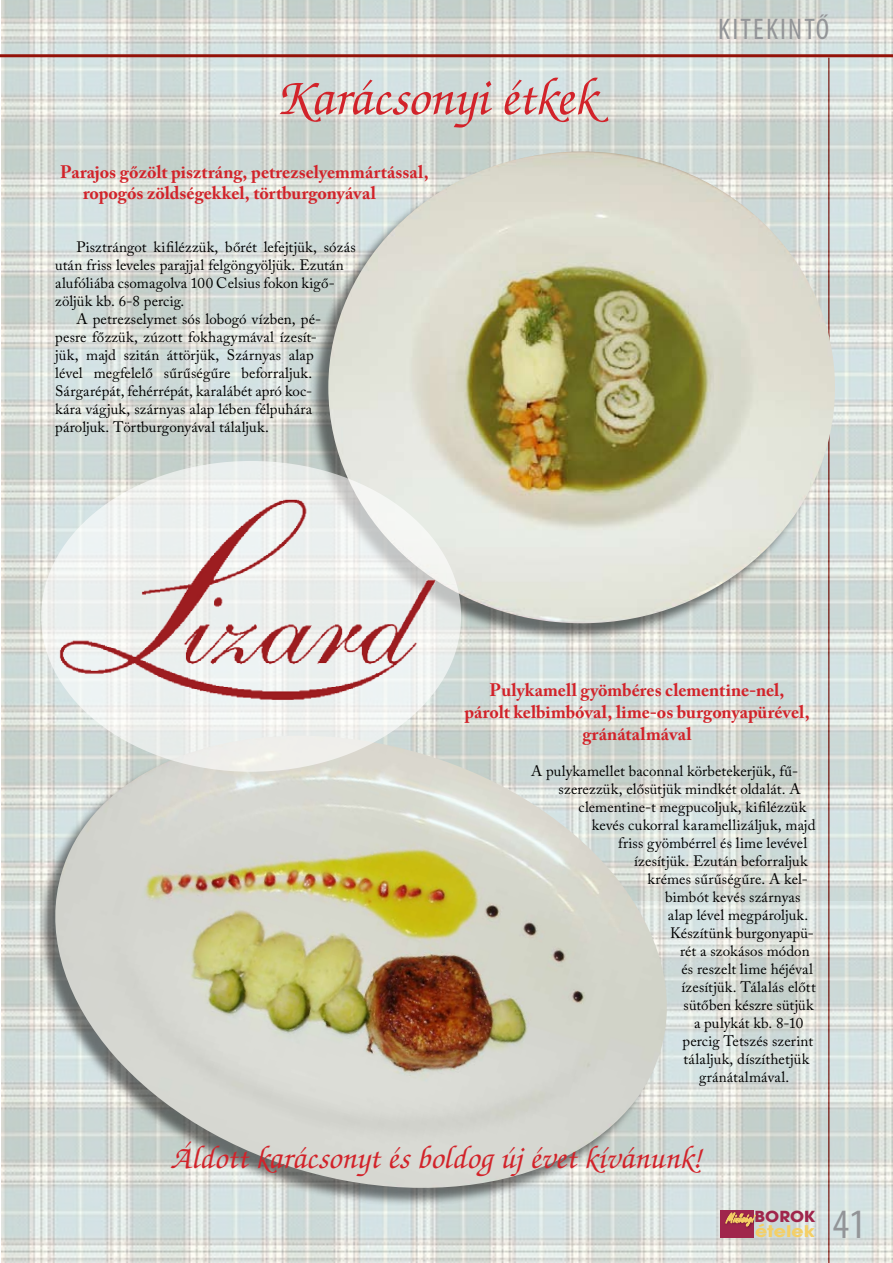
<style>
.page{position:relative;width:893px;height:1263px;background:#fff}
.page>*{position:absolute;margin:0;border:0;box-sizing:border-box;transform-origin:0 0}
.t1{font:54px "Zapf Chancery Medium Italic AH";letter-spacing:-.01em;color:#d2232a}
.t2{font:condensed 42px "Myriad Pro";color:#939598}
.t3{font:33px "Zapf Chancery Medium Italic AH";color:#d2232a}
.t4{font:condensed 30px "Myriad Pro";letter-spacing:.07em;color:#939598}
.t5{font:700 18px/21.6px "Adobe Caslon Pro";color:#d2232a}
.t6{font:700 15.9px "Avant Garde PFL";letter-spacing:.005em;color:#f4cf65;scale:1.19 1}
.t7{font:700 15.15px "Avant Garde PFL";color:#a0264c;scale:1.09 1}
.t8{font:15px "Adobe Caslon Pro";letter-spacing:.01em;color:#000}
</style>
<div class="page">
<img style="left:1px;top:0;width:892px;height:901px">
<svg style="left:1px;top:901px;width:892px;height:362px"></svg>
<div style="left:310px;top:154px;width:529px;height:494px;background:#000;opacity:.5"></div>
<img style="left:328px;top:151px;width:507px;height:472px">
<div style="left:37px;top:738px;width:745px;height:525px;background:#000;opacity:.5"></div>
<img style="left:27px;top:736px;width:668px;height:483px">
<svg style="left:41px;top:461px;width:420px;height:311px;fill:#efefec"></svg>
<img style="left:50px;top:491px;width:397px;height:222px">
<hr style="left:0;top:54px;width:893px;height:3px;background:#931209">
<div style="left:720px;top:1210px;width:33px;height:28px;background:#a0264c"></div>
<div style="left:724px;top:1211px;width:54px;height:28px;background:#000;opacity:.5"></div>
<div style="left:738px;top:1212px;width:34px;height:28px;background:#000;opacity:.5"></div>
<svg style="left:725px;top:1212px;width:31px;height:14px"></svg>
<h1 class="t1" style="left:275px;top:70px;width:324px">Karácsonyi étkek</h1>
<p class="t5" style="left:83px;top:161px;width:347px;text-indent:-23px">Parajos gőzölt pisztráng, petrezselyemmártással, ropogós zöldségekkel, törtburgonyával</p>
<p class="t8" style="left:77px;top:238px;width:281px">Pisztrángot kifilézzük, bőrét lefejtjük, sózás</p>
<p class="t8" style="left:55px;top:256px;width:290px">után friss leveles parajjal felgöngyöljük. Ezután</p>
<p class="t8" style="left:55px;top:274px;width:281px">alufóliába csomagolva 100 Celsius fokon kigő-</p>
<p class="t8" style="left:55px;top:292px;width:131px">zöljük kb. 6-8 percig.</p>
<p class="t8" style="left:77px;top:310px;width:246px">A petrezselymet sós lobogó vízben, pé-</p>
<p class="t8" style="left:55px;top:328px;width:263px">pesre főzzük, zúzott fokhagymával ízesít-</p>
<p class="t8" style="left:55px;top:346px;width:260px">jük, majd szitán áttörjük, Szárnyas alap</p>
<p class="t8" style="left:55px;top:364px;width:258px">lével megfelelő sűrűségűre beforraljuk.</p>
<p class="t8" style="left:55px;top:382px;width:258px">Sárgarépát, fehérrépát, karalábét apró koc-</p>
<p class="t8" style="left:55px;top:400px;width:258px">kára vágjuk, szárnyas alap lében félpuhára</p>
<p class="t8" style="left:55px;top:418px;width:215px">pároljuk. Törtburgonyával tálaljuk.</p>
<h3 class="t4" style="left:718px;top:11px;width:112px">KITEKINTŐ</h3>
<p class="t5" style="left:464px;top:679px;width:347px;text-align:center">Pulykamell gyömbéres clementine-nel,<br>párolt kelbimbóval, lime-os burgonyapürével, gránátalmával</p>
<p class="t8" style="left:531px;top:762px;width:268px">A pulykamellet baconnal körbetekerjük, fű-</p>
<p class="t8" style="left:559px;top:780px;width:243px">szerezzük, elősütjük mindkét oldalát. A</p>
<p class="t8" style="left:579px;top:798px;width:229px">clementine-t megpucoljuk, kifilézzük</p>
<p class="t8" style="left:592px;top:816px;width:225px">kevés cukorral karamellizáljuk, majd</p>
<p class="t8" style="left:618px;top:834px;width:191px">friss gyömbérrel és lime levével</p>
<p class="t8" style="left:634px;top:852px;width:175px">ízesítjük. Ezután beforraljuk</p>
<p class="t8" style="left:647px;top:870px;width:162px">krémes sűrűségűre. A kel-</p>
<p class="t8" style="left:665px;top:888px;width:137px">bimbót kevés szárnyas</p>
<p class="t8" style="left:668px;top:906px;width:142px">alap lével megpároljuk.</p>
<p class="t8" style="left:670px;top:924px;width:145px">Készítünk burgonyapü-</p>
<p class="t8" style="left:680px;top:942px;width:131px">rét a szokásos módon</p>
<p class="t8" style="left:681px;top:960px;width:133px">és reszelt lime héjéval</p>
<p class="t8" style="left:681px;top:978px;width:136px">ízesítjük. Tálalás előtt</p>
<p class="t8" style="left:684px;top:996px;width:132px">sütőben készre sütjük</p>
<p class="t8" style="left:694px;top:1014px;width:111px">a pulykát kb. 8-10</p>
<p class="t8" style="left:682px;top:1032px;width:132px">percig Tetszés szerint</p>
<p class="t8" style="left:684px;top:1050px;width:127px">tálaljuk, díszíthetjük</p>
<p class="t8" style="left:699px;top:1068px;width:92px">gránátalmával.</p>
<h3 class="t3" style="left:170px;top:1142px;width:532px">Áldott karácsonyt és boldog új évet kívánunk!</h3>
<p class="t7" style="left:738px;top:1206px;width:73px"><sub>“</sub> BOROK</p>
<p class="t6" style="left:755px;top:1221px;width:52px">ÉTELEK</p>
<h2 class="t2" style="left:833px;top:1199px;width:34px">41</h2>
</div>
